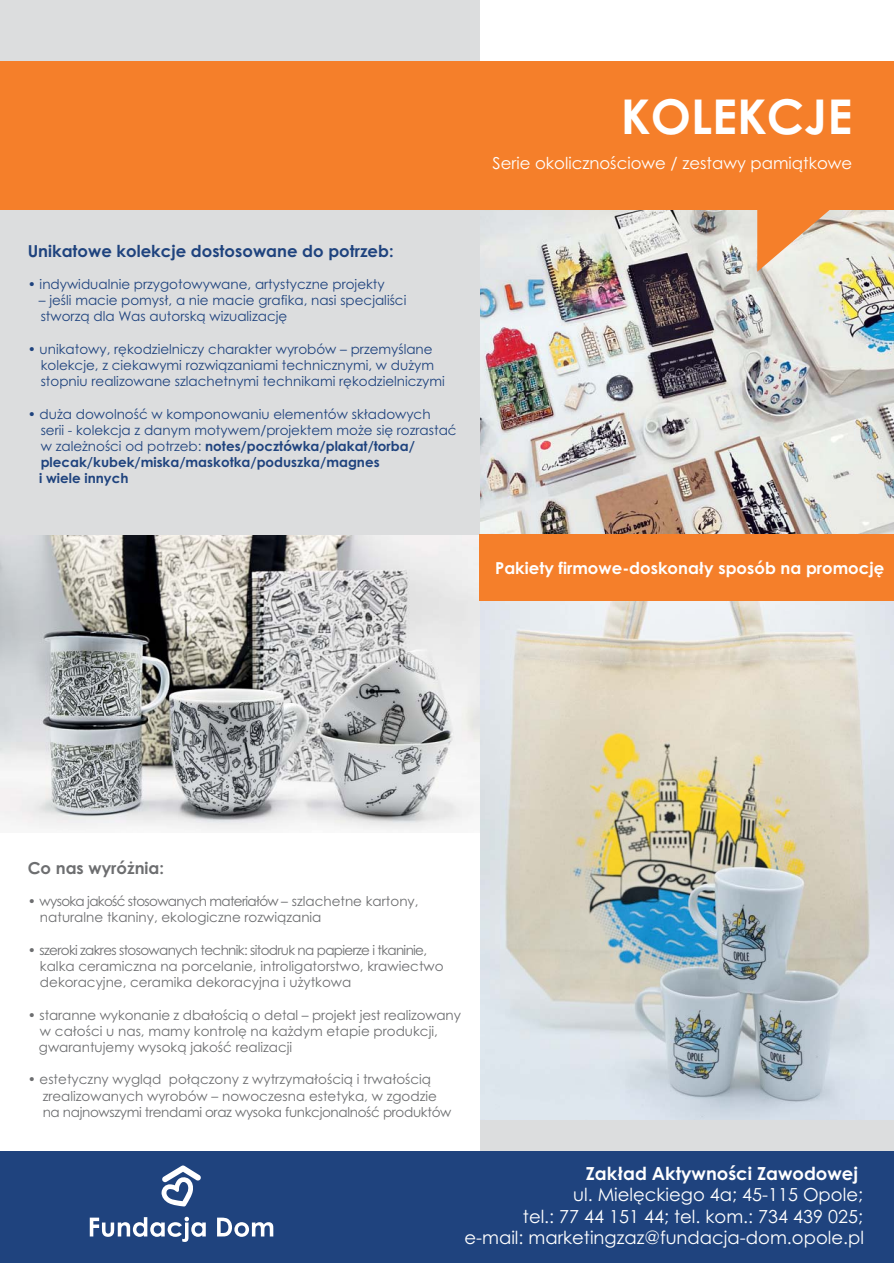
<style>
.page{position:relative;width:894px;height:1263px;background:#fff}
.page>*{position:absolute;margin:0;border:0;box-sizing:border-box;transform-origin:0 0}
.t1{font:700 48px "Century Gothic";color:#fff}
.t2{font:18px/21.6px "Century Gothic";color:#fff;text-align:right}
.t3{font:700 18px "Century Gothic";color:#fff}
.t4{font:700 16.5px "Century Gothic";color:#fff}
.t5{font:16.5px "Century Gothic";color:#fff}
.t6{font:700 16.5px "Century Gothic";color:#1f437e}
.t7{font:700 16.5px "Century Gothic";color:#6d6e70}
.t8{font:13.5px/16.2px "Century Gothic";color:#6d6e70}
.t9{font:13.5px/16.2px "Century Gothic";color:#1f437e}
.s1{font-weight:700}
</style>
<div class="page">
<div style="left:480px;top:617px;width:413px;height:544px;background:#dcddde"></div>
<img style="left:0;top:534px;width:480px;height:296px">
<img style="left:480px;top:601px;width:413px;height:518px">
<img style="left:478px;top:210px;width:415px;height:329px">
<div style="left:0;top:0;width:479px;height:534px;background:#dcddde"></div>
<div style="left:0;top:1151px;width:893px;height:112px;background:#1f437e"></div>
<div style="left:0;top:61px;width:893px;height:149px;background:#f57f2a"></div>
<svg style="left:756px;top:210px;width:84px;height:62px"></svg>
<svg style="left:161px;top:1165px;width:40px;height:42px"></svg>
<svg style="left:90px;top:1217px;width:116px;height:25px"></svg>
<svg style="left:217px;top:1218px;width:56px;height:19px"></svg>
<div style="left:479px;top:535px;width:414px;height:66px;background:#f57f2a"></div>
<p class="t6" style="left:28px;top:241px;width:367px">Unikatowe kolekcje dostosowane do potrzeb:</p>
<p class="t9" style="left:28px;top:277px;width:358px">• indywidualnie przygotowywane, artystyczne projekty</p>
<p class="t9" style="left:39px;top:293px;width:369px">– jeśli macie pomysł, a nie macie grafika, nasi specjaliści stworzą dla Was autorską wizualizację</p>
<p class="t9" style="left:41px;top:342px;width:405px;text-indent:-13px">• unikatowy, rękodzielniczy charakter wyrobów – przemyślane kolekcje, z ciekawymi rozwiązaniami technicznymi, w dużym stopniu realizowane szlachetnymi technikami rękodzielniczymi</p>
<p class="t9" style="left:39px;top:407px;width:419px;text-indent:-11px">• duża dowolność w komponowaniu elementów składowych serii - kolekcja z danym motywem/projektem może się rozrastać w zależności od potrzeb: <span class="s1">notes/pocztówka/plakat/torba/ plecak/kubek/miska/maskotka/poduszka/magnes<br>i wiele innych</span></p>
<h1 class="t1" style="left:620px;top:89px;width:233px">KOLEKCJE</h1>
<p class="t5" style="left:492px;top:157px;width:361px">Serie okolicznościowe / zestawy pamiątkowe</p>
<p class="t4" style="left:495px;top:558px;width:390px">Pakiety firmowe-doskonały sposób na promocję</p>
<p class="t7" style="left:28px;top:858px;width:138px">Co nas wyróżnia:</p>
<p class="t8" style="left:40px;top:894px;width:380px;text-indent:-12px">• wysoka jakość stosowanych materiałów – szlachetne kartony, naturalne tkaniny, ekologiczne rozwiązania</p>
<p class="t8" style="left:40px;top:943px;width:405px;text-indent:-12px">• szeroki zakres stosowanych technik: sitodruk na papierze i tkaninie, kalka ceramiczna na porcelanie, introligatorstwo, krawiectwo dekoracyjne, ceramika dekoracyjna i użytkowa</p>
<p class="t8" style="left:39px;top:1008px;width:423px;text-indent:-11px">• staranne wykonanie z dbałością o detal – projekt jest realizowany w całości u nas, mamy kontrolę na każdym etapie produkcji, gwarantujemy wysoką jakość realizacji</p>
<p class="t8" style="left:43px;top:1073px;width:410px;text-indent:-15px">• estetyczny wygląd połączony z wytrzymałością i trwałością zrealizowanych wyrobów – nowoczesna estetyka, w zgodzie na najnowszymi trendami oraz wysoka funkcjonalność produktów</p>
<h2 class="t3" style="left:585px;top:1163px;width:273px">Zakład Aktywności Zawodowej</h2>
<h2 class="t2" style="left:464px;top:1186px;width:401px">ul. Mielęckiego 4a; 45-115 Opole;<br>tel.: 77 44 151 44; tel. kom.: 734 439 025; e-mail: marketingzaz@fundacja-dom.opole.pl</h2>
</div>
